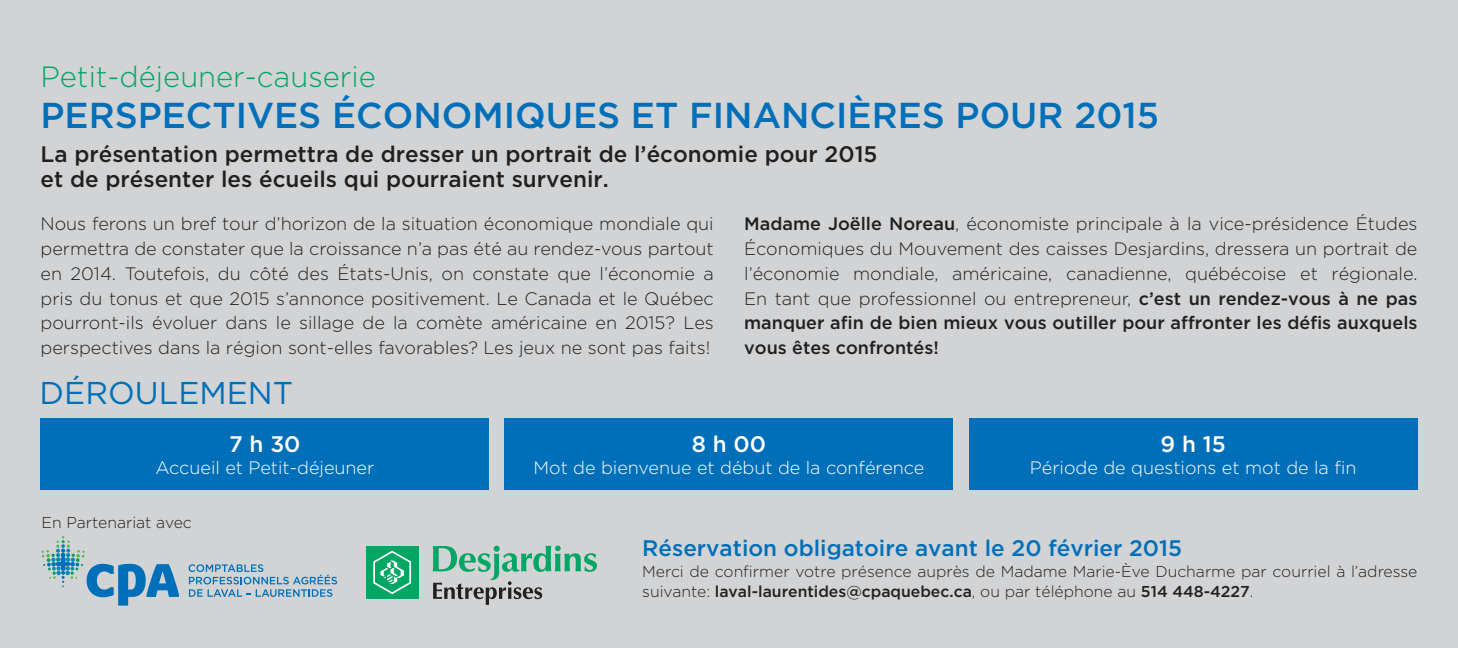
<style>
.page{position:relative;width:1458px;height:648px;background:#d1d3d4}
.page>*{position:absolute;margin:0;border:0;box-sizing:border-box;transform-origin:0 0}
.t1{font:500 36px "Gotham";color:#006fba}
.t2{font:31.5px "Gotham";color:#006fba}
.t3{font:300 29.25px "Gotham";color:#00a665}
.t4{font:500 22.5px/24.8px "Gotham";color:#231f20}
.t5{font:500 22.5px "Gotham";color:#006fba}
.t6{font:500 22.5px "Gotham";color:#fff}
.t7{font:300 18px/24.8px "Gotham";color:#231f20;text-align:justify}
.t8{font:300 18px "Gotham";color:#fff}
.t9{font:300 15.75px/20.2px "Gotham";color:#231f20}
.s1{font-weight:500}
</style>
<div class="page">
<div style="left:366px;top:546px;width:53px;height:53px;background:#00a664"></div>
<svg style="left:373px;top:551px;width:38px;height:43px"></svg>
<svg style="left:433px;top:546px;width:164px;height:59px"></svg>
<div style="left:40px;top:418px;width:449px;height:71px;background:#006fba"></div>
<div style="left:505px;top:418px;width:448px;height:71px;background:#006fba"></div>
<div style="left:969px;top:418px;width:449px;height:71px;background:#006fba"></div>
<svg style="left:189px;top:564px;width:148px;height:33px"></svg>
<svg style="left:42px;top:536px;width:137px;height:70px"></svg>
<h3 class="t3" style="left:40px;top:61px;width:337px">Petit-déjeuner-causerie</h3>
<h1 class="t1" style="left:40px;top:94px;width:194px">PERSPECTIVE</h1>
<h1 class="t1" style="left:298px;top:94px;width:862px">S ÉCONOMIQUES ET FI NANCI ÈRES POUR 2015</h1>
<p class="t4" style="left:40px;top:141px;width:839px">La présentation permettra de dresser un portrait de l’économie pour 2015 et de présenter les écueils qui pourraient survenir.</p>
<p class="t7" style="left:40px;top:211px;width:675px">Nous ferons un bref tour d’horizon de la situation économique mondiale qui permettra de constater que la croissance n’a pas été au rendez-vous partout en 2014. Toutefois, du côté des États-U nis, on constate que l’économie a pris du tonus et que 2015 s’annonce positivement. Le Canada et le Québec pourront-ils évoluer dans le sillage de la comète américaine en 2015? Les perspectives dans la région sont-elles favorables? Les jeux ne sont pas faits!</p>
<p class="t7" style="left:744px;top:211px;width:675px"><span class="s1">Madame Joëlle Noreau</span>, économiste principale à la vice-présidence Études Économiques du Mouvement des caisses Desjardins, dressera un portrait de l’économie mondiale, américaine, canadienne, québécoise et régionale.<br>E n tant que professionnel ou entrepreneur, <span class="s1">c’est un rendez-vous à ne pas manquer afin de bien mieux vous outiller pour affronter les défis auxquels vous êtes confrontés!</span></p>
<h2 class="t2" style="left:40px;top:375px;width:255px">DÉROULEMENT</h2>
<p class="t6" style="left:229px;top:432px;width:73px">7 h 30</p>
<p class="t8" style="left:155px;top:458px;width:220px">Accueil et Petit-déjeuner</p>
<p class="t9" style="left:41px;top:512px;width:152px">E n Partenariat avec</p>
<p class="t6" style="left:692px;top:432px;width:76px">8 h 00</p>
<p class="t8" style="left:534px;top:458px;width:392px">Mot de bienvenue et début de la conférence</p>
<p class="t6" style="left:1161px;top:432px;width:67px">9 h 15</p>
<p class="t8" style="left:1030px;top:458px;width:328px">Période de questions et mot de la fin</p>
<p class="t5" style="left:642px;top:536px;width:541px">Réservation obligatoire avant le 20 février 2015</p>
<p class="t9" style="left:642px;top:561px;width:777px">Merci de confirmer votre présence auprès de Madame Marie-Ève Ducharme par courriel à l’adresse suivante: <span class="s1">laval-laurentides@cpaquebec.ca</span>, ou par téléphone au <span class="s1">514 448-4227</span>.</p>
</div>
